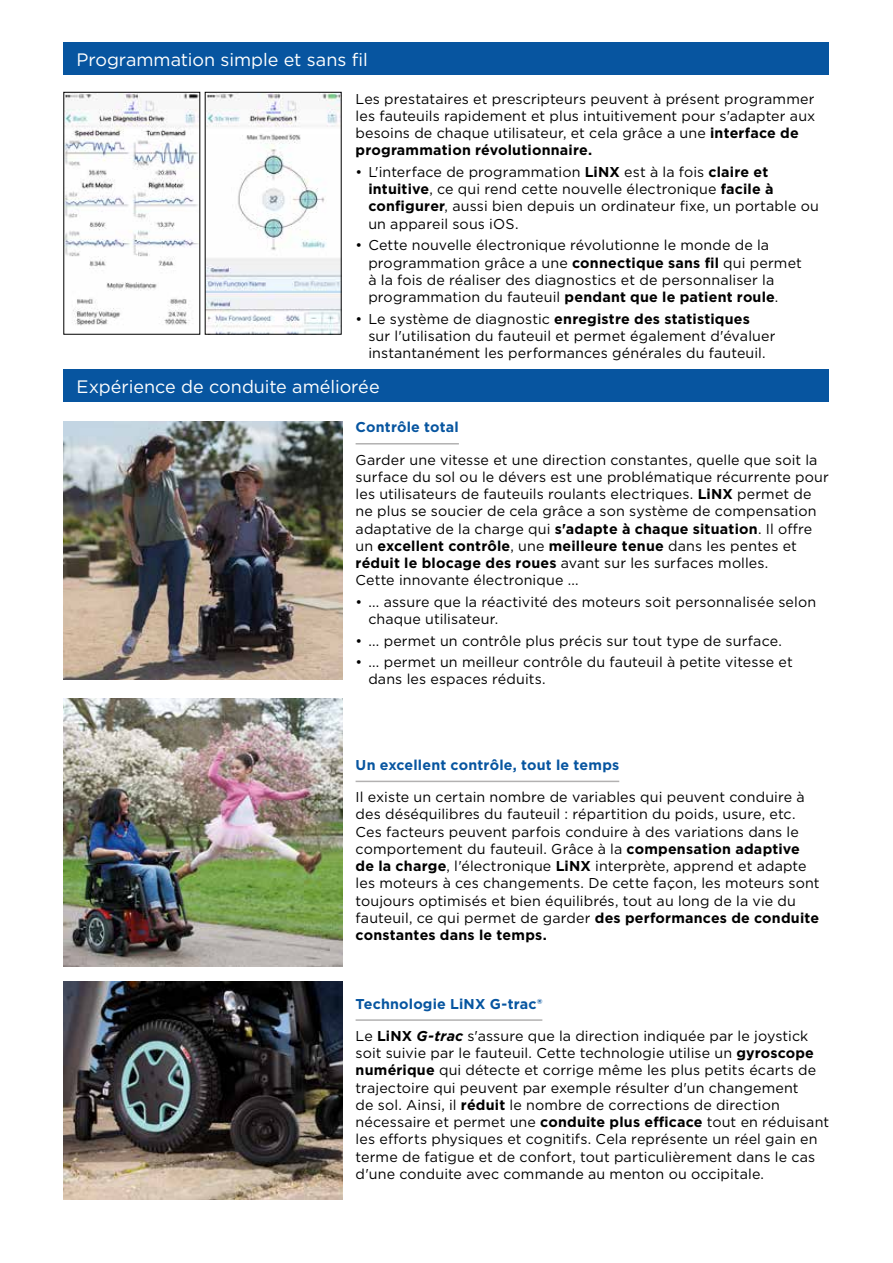
<style>
.page{position:relative;width:893px;height:1263px;background:#fff}
.page>*{position:absolute;margin:0;border:0;box-sizing:border-box;transform-origin:0 0}
.t1{font:18px "Gotham";color:#fff}
.t2{font:14.25px/17.2px "Gotham";letter-spacing:.01em;color:#000}
.t3{font:700 14.25px "Gotham";letter-spacing:.015em;color:#0755a0}
.s1{font-weight:700}
.s2{font-weight:700;font-style:italic}
</style>
<div class="page">
<hr style="left:356px;top:443px;width:103px;height:1px;background:#b2b1b1">
<hr style="left:356px;top:781px;width:263px;height:1px;background:#b2b1b1">
<img style="left:64px;top:421px;width:279px;height:259px">
<img style="left:64px;top:698px;width:279px;height:268px">
<hr style="left:356px;top:1019px;width:186px;height:2px;background:#b2b1b1">
<img style="left:64px;top:981px;width:279px;height:218px">
<div style="left:64px;top:43px;width:765px;height:32px;background:#0755a0"></div>
<div style="left:64px;top:370px;width:765px;height:32px;background:#0755a0"></div>
<img style="left:66px;top:94px;width:132px;height:232px">
<img style="left:207px;top:94px;width:132px;height:238px">
<p class="t1" style="left:77px;top:48px;width:293px">Programmation simple et sans fil</p>
<p class="t2" style="left:356px;top:90px;width:461px">Les prestataires et prescripteurs peuvent à présent programmer les fauteuils rapidement et plus intuitivement pour s'adapter aux besoins de chaque utilisateur, et cela grâce a une <span class="s1">interface de programmation révolutionnaire.</span></p>
<p class="t2" style="left:368px;top:163px;width:452px;text-indent:-13px">• L'interface de programmation <span class="s1">LiNX</span> est à la fois <span class="s1">claire et intuitive</span>, ce qui rend cette nouvelle électronique <span class="s1">facile à configurer</span>, aussi bien depuis un ordinateur fixe, un portable ou un appareil sous iOS.</p>
<p class="t2" style="left:368px;top:236px;width:435px;text-indent:-13px">• Cette nouvelle électronique révolutionne le monde de la programmation grâce a une <span class="s1">connectique sans fil</span> qui permet à la fois de réaliser des diagnostics et de personnaliser la programmation du fauteuil <span class="s1">pendant que le patient roule</span>.</p>
<p class="t2" style="left:368px;top:310px;width:409px;text-indent:-13px">• Le système de diagnostic <span class="s1">enregistre des statistiques<br></span>sur l'utilisation du fauteuil et permet également d'évaluer instantanément les performances générales du fauteuil.</p>
<p class="t1" style="left:77px;top:375px;width:305px">Expérience de conduite améliorée</p>
<p class="t3" style="left:356px;top:418px;width:105px">Contrôle total</p>
<p class="t2" style="left:356px;top:451px;width:475px">Garder une vitesse et une direction constantes, quelle que soit la surface du sol ou le dévers est une problématique récurrente pour les utilisateurs de fauteuils roulants electriques. <span class="s1">LiNX</span> permet de ne plus se soucier de cela grâce a son système de compensation adaptative de la charge qui <span class="s1">s'adapte à chaque situation</span>. Il offre un <span class="s1">excellent contrôle</span>, une <span class="s1">meilleure tenue</span> dans les pentes et <span class="s1">réduit le blocage des roues</span> avant sur les surfaces molles.<br>Cette innovante électronique ...</p>
<p class="t2" style="left:368px;top:593px;width:449px;text-indent:-13px">• ... assure que la réactivité des moteurs soit personnalisée selon chaque utilisateur.</p>
<p class="t2" style="left:356px;top:632px;width:428px">• ... permet un contrôle plus précis sur tout type de surface.</p>
<p class="t2" style="left:368px;top:653px;width:426px;text-indent:-13px">• ... permet un meilleur contrôle du fauteuil à petite vitesse et dans les espaces réduits.</p>
<p class="t3" style="left:356px;top:755px;width:265px">Un excellent contrôle, tout le temps</p>
<p class="t2" style="left:356px;top:788px;width:465px">Il existe un certain nombre de variables qui peuvent conduire à des déséquilibres du fauteuil : répartition du poids, usure, etc.<br>Ces facteurs peuvent parfois conduire à des variations dans le comportement du fauteuil. Grâce à la <span class="s1">compensation adaptive de la charge</span>, l'électronique <span class="s1">LiNX</span> interprète, apprend et adapte les moteurs à ces changements. De cette façon, les moteurs sont toujours optimisés et bien équilibrés, tout au long de la vie du fauteuil, ce qui permet de garder <span class="s1">des performances de conduite constantes dans le temps.</span></p>
<p class="t3" style="left:356px;top:994px;width:188px">Technologie LiNX G-trac®</p>
<p class="t2" style="left:356px;top:1027px;width:475px">Le <span class="s1">LiNX</span> <span class="s2">G-trac</span> s'assure que la direction indiquée par le joystick soit suivie par le fauteuil. Cette technologie utilise un <span class="s1">gyroscope numérique</span> qui détecte et corrige même les plus petits écarts de trajectoire qui peuvent par exemple résulter d'un changement<br>de sol. Ainsi, il <span class="s1">réduit</span> le nombre de corrections de direction nécessaire et permet une <span class="s1">conduite plus efficace</span> tout en réduisant les efforts physiques et cognitifs. Cela représente un réel gain en terme de fatigue et de confort, tout particulièrement dans le cas d'une conduite avec commande au menton ou occipitale.</p>
</div>
